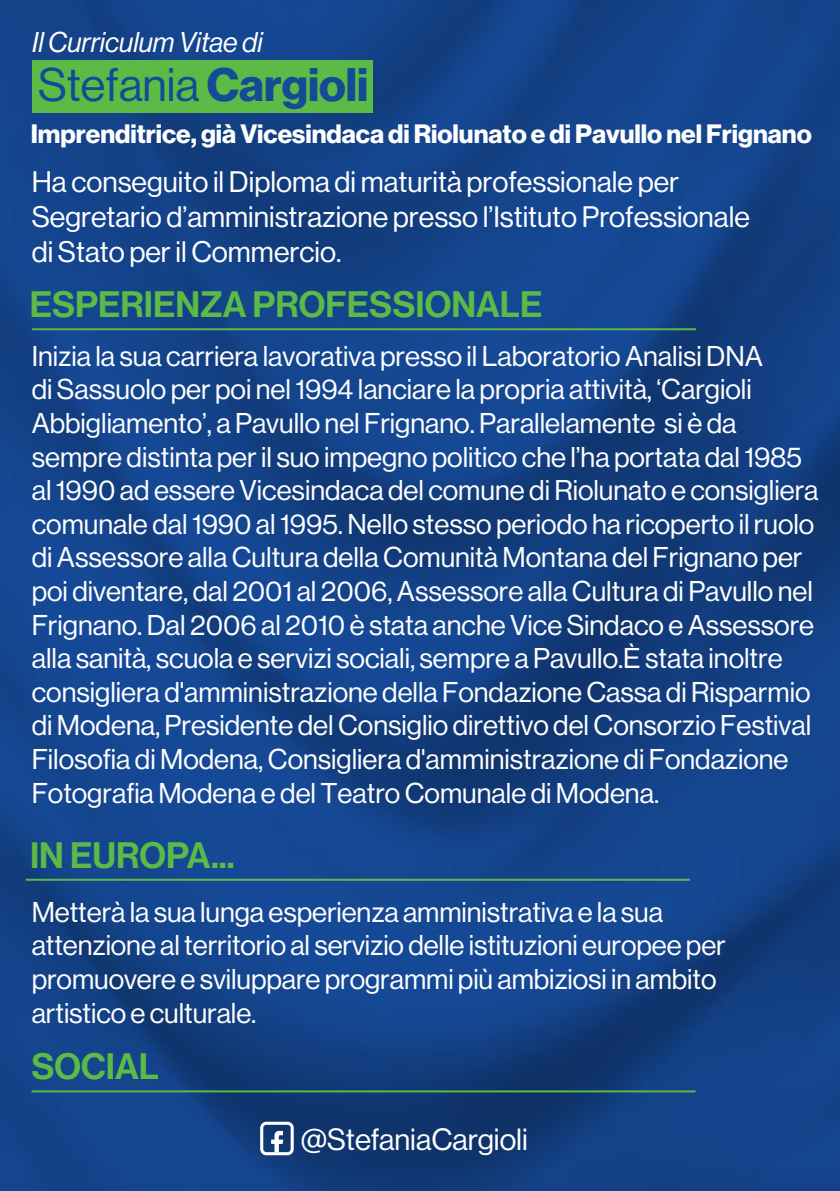
<style>
.page{position:relative;width:840px;height:1191px;background:#fff}
.page>*{position:absolute;margin:0;border:0;box-sizing:border-box;transform-origin:0 0}
.t1{font:46px "N Haas Grotesk DS Pro 55 Rg";color:#154a96}
.t2{font:36px "N Haas Grotesk DS Pro 65 Md";color:#5cba47}
.t3{font:30px "N Haas Grotesk DS Pro 55 Rg";color:#fff}
.t4{font:29px/34.8px "N Haas Grotesk DS Pro 55 Rg";color:#fff}
.t5{font:28px/33.6px "N Haas Grotesk DS Pro 55 Rg";color:#fff}
.t6{font:28px "N Haas Grotesk DS Pro 56 It";color:#fff}
.t7{font:26px "N Haas Grotesk DS Pro 75 Bd";color:#fff}
.s1{font-family:"N Haas Grotesk DS Pro 75 Bd"}
</style>
<div class="page">
<img style="left:0;top:0;width:839px;height:1191px">
<div style="left:32px;top:60px;width:340px;height:53px;background:#5cba47"></div>
<hr style="left:32px;top:328px;width:663px;height:2px;background:#5bba47">
<hr style="left:26px;top:878px;width:663px;height:2px;background:#5bba47">
<hr style="left:31px;top:1090px;width:664px;height:2px;background:#5bba47">
<svg style="left:259px;top:1120px;width:35px;height:36px"></svg>
<p class="t6" style="left:32px;top:27px;width:232px">Il Curriculum Vitae di</p>
<h1 class="t1" style="left:38px;top:59px;width:331px">Stefania <span class="s1">Cargioli</span></h1>
<p class="t7" style="left:31px;top:119px;width:782px">Imprenditrice, già Vicesindaca di Riolunato e di Pavullo nel Frignano</p>
<p class="t4" style="left:32px;top:165px;width:719px">Ha conseguito il Diploma di maturità professionale per<br>Segretario d’amministrazione presso l’Istituto Professionale di Stato per il Commercio.</p>
<p class="t2" style="left:30px;top:284px;width:513px">ESPERIENZA PROFESSIONALE</p>
<p class="t5" style="left:32px;top:339px;width:787px">Inizia la sua carriera lavorativa presso il Laboratorio Analisi DNA<br>di Sassuolo per poi nel 1994 lanciare la propria attività, ‘Cargioli Abbigliamento’, a Pavullo nel Frignano. Parallelamente si è da sempre distinta per il suo impegno politico che l’ha portata dal 1985 al 1990 ad essere Vicesindaca del comune di Riolunato e consigliera comunale dal 1990 al 1995. Nello stesso periodo ha ricoperto il ruolo di Assessore alla Cultura della Comunità Montana del Frignano per poi diventare, dal 2001 al 2006, Assessore alla Cultura di Pavullo nel Frignano. Dal 2006 al 2010 è stata anche Vice Sindaco e Assessore alla sanità, scuola e servizi sociali, sempre a Pavullo.È stata inoltre consigliera d'amministrazione della Fondazione Cassa di Risparmio di Modena, Presidente del Consiglio direttivo del Consorzio Festival Filosofia di Modena, Consigliera d'amministrazione di Fondazione Fotografia Modena e del Teatro Comunale di Modena.</p>
<p class="t2" style="left:30px;top:834px;width:206px">IN EUROPA...</p>
<p class="t5" style="left:32px;top:895px;width:695px">Metterà la sua lunga esperienza amministrativa e la sua attenzione al territorio al servizio delle istituzioni europee per promuovere e sviluppare programmi più ambiziosi in ambito artistico e culturale.</p>
<p class="t2" style="left:31px;top:1045px;width:129px">SOCIAL</p>
<p class="t3" style="left:300px;top:1122px;width:228px">@StefaniaCargioli</p>
</div>
